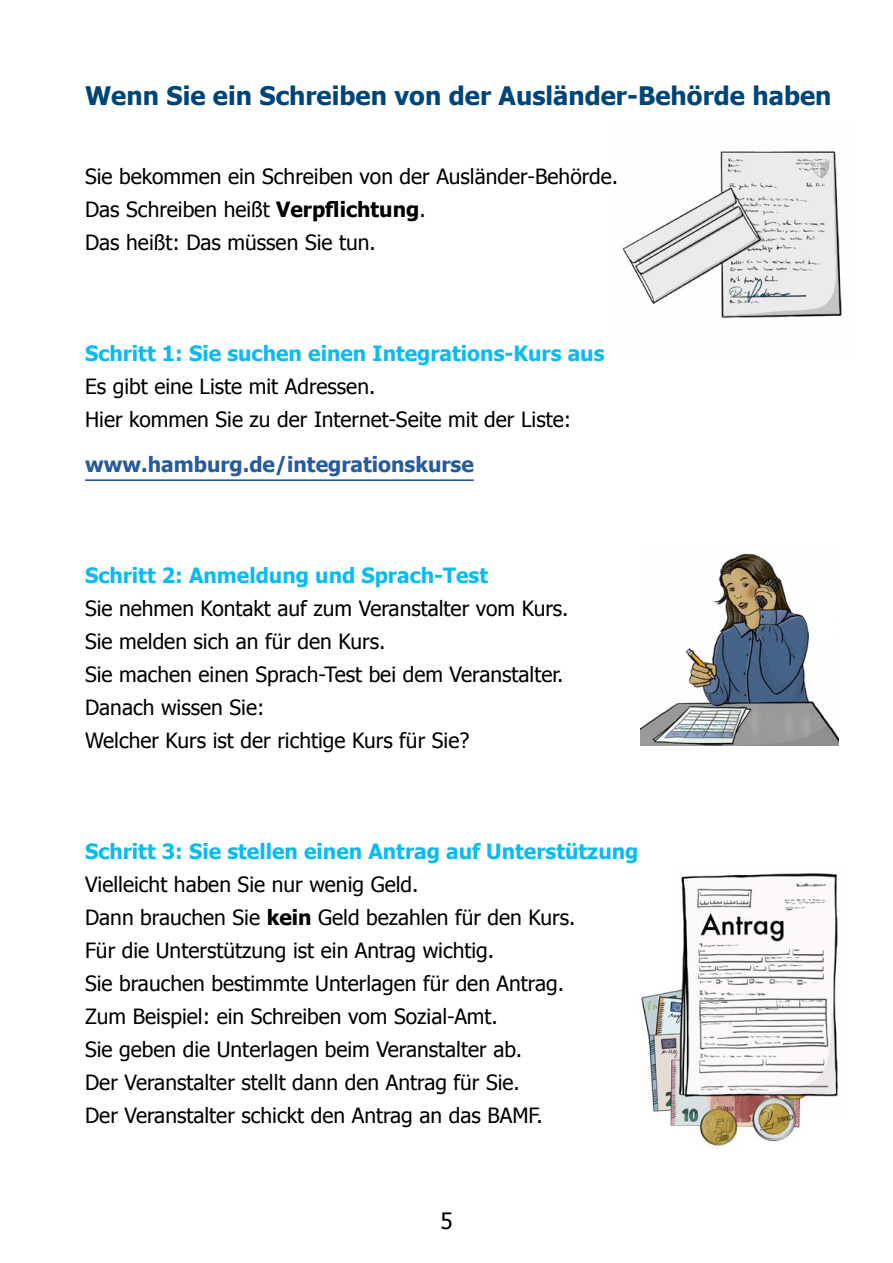
<style>
.page{position:relative;width:893px;height:1263px;background:#fff}
.page>*{position:absolute;margin:0;border:0;box-sizing:border-box;transform-origin:0 0}
.Head1{font:700 25.5px "Tahoma";color:#004577}
.t1{font:22.5px "Tahoma";color:#000}
.Fliess{font:21px "Tahoma";color:#000}
.Head2{font:700 21px "Tahoma";color:#0bbbef}
.Links{font:700 21px "Tahoma";color:#275b9b}
.s1{font-weight:700}
</style>
<div class="page">
<img style="left:623px;top:151px;width:219px;height:168px">
<img style="left:641px;top:991px;width:160px;height:156px">
<img style="left:640px;top:553px;width:199px;height:192px">
<hr style="left:85px;top:480px;width:389px;height:1px;background:#275b9b">
<hr style="left:85px;top:479px;width:389px;height:1px;background:#275b9b">
<img style="left:672px;top:873px;width:166px;height:241px">
<h1 class="Head1" style="left:85px;top:77px;width:748px">Wenn Sie ein Schreiben von der Ausländer-Behörde haben</h1>
<p class="Fliess" style="left:85px;top:163px;width:535px">Sie bekommen ein Schreiben von der Ausländer-Behörde.</p>
<p class="Fliess" style="left:85px;top:196px;width:342px">Das Schreiben heißt <span class="s1">Verpflichtung</span>.</p>
<p class="Fliess" style="left:85px;top:229px;width:292px">Das heißt: Das müssen Sie tun.</p>
<h2 class="Head2" style="left:85px;top:339px;width:521px">Schritt 1: Sie suchen einen Integrations-Kurs aus</h2>
<p class="Fliess" style="left:85px;top:373px;width:292px">Es gibt eine Liste mit Adressen.</p>
<p class="Fliess" style="left:85px;top:406px;width:488px">Hier kommen Sie zu der Internet-Seite mit der Liste:</p>
<p class="Links" style="left:85px;top:450px;width:390px">www.hamburg.de/integrationskurse</p>
<h2 class="Head2" style="left:85px;top:561px;width:405px">Schritt 2: Anmeldung und Sprach-Test</h2>
<p class="Fliess" style="left:85px;top:595px;width:485px">Sie nehmen Kontakt auf zum Veranstalter vom Kurs.</p>
<p class="Fliess" style="left:85px;top:628px;width:302px">Sie melden sich an für den Kurs.</p>
<p class="Fliess" style="left:85px;top:661px;width:480px">Sie machen einen Sprach-Test bei dem Veranstalter.</p>
<p class="Fliess" style="left:85px;top:694px;width:181px">Danach wissen Sie:</p>
<p class="Fliess" style="left:85px;top:727px;width:386px">Welcher Kurs ist der richtige Kurs für Sie?</p>
<h2 class="Head2" style="left:85px;top:837px;width:555px">Schritt 3: Sie stellen einen Antrag auf Unterstützung</h2>
<p class="Fliess" style="left:85px;top:871px;width:335px">Vielleicht haben Sie nur wenig Geld.</p>
<p class="Fliess" style="left:85px;top:904px;width:492px">Dann brauchen Sie <span class="s1">kein</span> Geld bezahlen für den Kurs.</p>
<p class="Fliess" style="left:85px;top:937px;width:411px">Für die Unterstützung ist ein Antrag wichtig.</p>
<p class="Fliess" style="left:85px;top:970px;width:481px">Sie brauchen bestimmte Unterlagen für den Antrag.</p>
<p class="Fliess" style="left:85px;top:1003px;width:414px">Zum Beispiel: ein Schreiben vom Sozial-Amt.</p>
<p class="Fliess" style="left:85px;top:1036px;width:439px">Sie geben die Unterlagen beim Veranstalter ab.</p>
<p class="Fliess" style="left:85px;top:1069px;width:436px">Der Veranstalter stellt dann den Antrag für Sie.</p>
<p class="Fliess" style="left:85px;top:1102px;width:459px">Der Veranstalter schickt den Antrag an das BAMF.</p>
<p class="t1" style="left:440px;top:1206px;width:14px">5</p>
</div>
